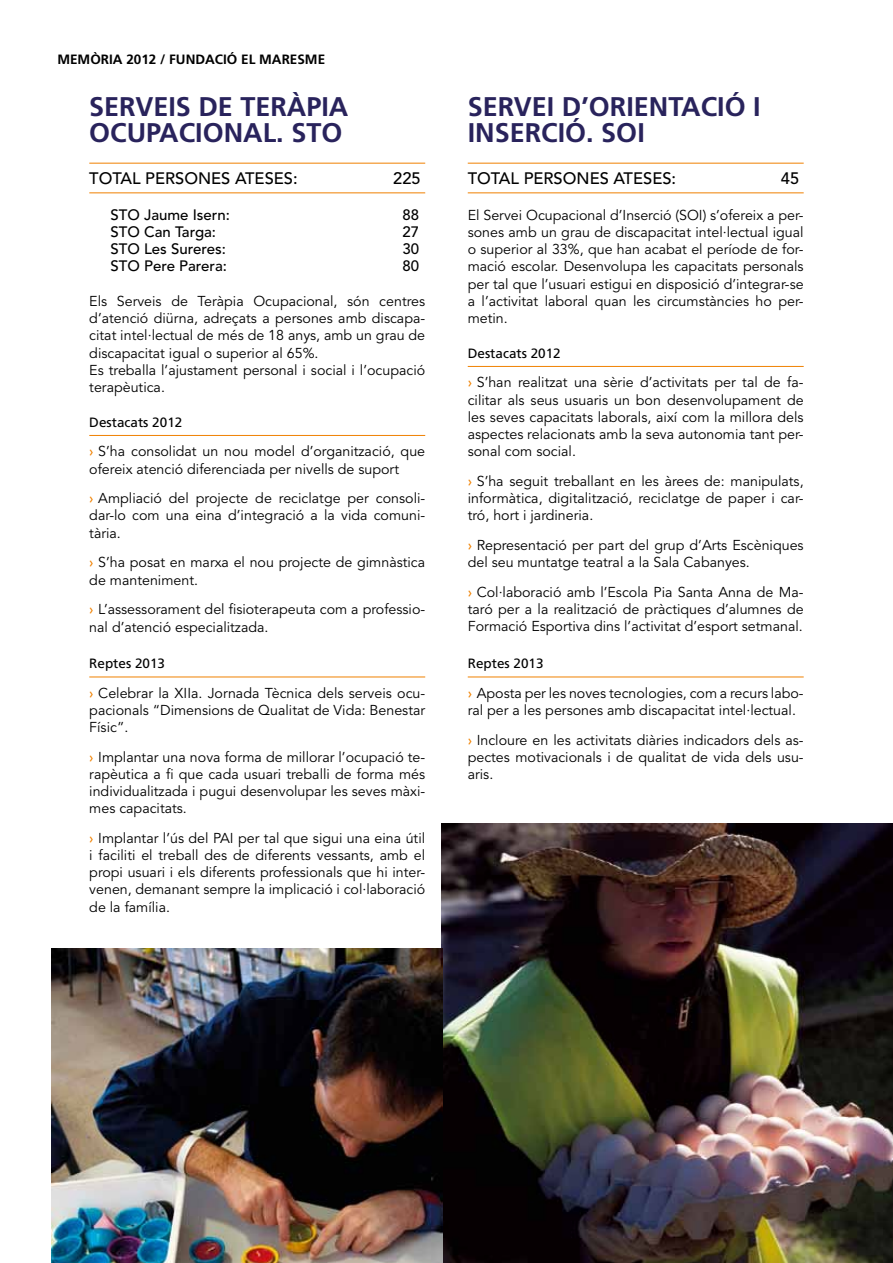
<style>
.page{position:relative;width:893px;height:1263px;background:#fff}
.page>*{position:absolute;margin:0;border:0;box-sizing:border-box;transform-origin:0 0}
.t1{font:700 27px/25.5px "Frutiger LT Std";color:#29235c}
.t2{font:500 16.5px "Avenir LT Std";color:#000}
.t3{font:500 15px "Avenir LT Std";color:#000}
.t4{font:14.25px/17.1px "Avenir LT Std";color:#000;text-align:justify}
.t5{font:13.5px "Frutiger LT Std";color:#000}
.t6{font:700 13.5px "Frutiger LT Std";color:#000}
.s1{font-weight:500;color:#f08100}
</style>
<div class="page">
<hr style="left:89px;top:163px;width:336px;height:1px;background:#f08100">
<hr style="left:89px;top:192px;width:336px;height:1px;background:#f08100">
<hr style="left:89px;top:435px;width:336px;height:1px;background:#f08100">
<hr style="left:89px;top:677px;width:336px;height:1px;background:#f08100">
<hr style="left:468px;top:163px;width:336px;height:1px;background:#f08100">
<hr style="left:468px;top:192px;width:336px;height:1px;background:#f08100">
<hr style="left:468px;top:366px;width:336px;height:1px;background:#f08100">
<hr style="left:468px;top:677px;width:336px;height:1px;background:#f08100">
<img style="left:442px;top:824px;width:451px;height:439px">
<img style="left:51px;top:948px;width:391px;height:315px">
<p class="t6" style="left:57px;top:52px;width:269px">MEMÒRIA 2012 / FUNDACIÓ EL MARESME</p>
<h1 class="t1" style="left:89px;top:94px;width:261px">SERVEIS DE TERÀPIA<br>OCUPACIONAL. STO</h1>
<p class="t2" style="left:89px;top:169px;width:210px">Total persones ateses:</p>
<p class="t2" style="left:393px;top:169px;width:29px">225</p>
<p class="t3" style="left:111px;top:206px;width:121px">STO Jaume Isern:</p>
<p class="t3" style="left:403px;top:206px;width:18px">88</p>
<p class="t3" style="left:111px;top:223px;width:107px">STO Can Targa:</p>
<p class="t3" style="left:403px;top:223px;width:18px">27</p>
<p class="t3" style="left:111px;top:240px;width:117px">STO Les Sureres:</p>
<p class="t3" style="left:403px;top:240px;width:18px">30</p>
<p class="t3" style="left:111px;top:257px;width:118px">STO Pere Parera:</p>
<p class="t3" style="left:403px;top:257px;width:18px">80</p>
<p class="t4" style="left:89px;top:293px;width:337px;text-align:left">Els Serveis de Teràpia Ocupacional, són centres d’atenció diürna, adreçats a persones amb discapa&shy;citat intel·lectual de més de 18 anys, amb un grau de discapacitat igual o superior al 65%.<br>Es treballa l’ajustament personal i social i l’ocupació terapèutica.</p>
<p class="t5" style="left:89px;top:414px;width:95px">Destacats 2012</p>
<p class="t4" style="left:89px;top:443px;width:337px"><span class="s1">›</span> S’ha consolidat un nou model d’organització, que ofereix atenció diferenciada per nivells de suport</p>
<p class="t4" style="left:89px;top:490px;width:337px"><span class="s1">›</span> Ampliació del projecte de reciclatge per consoli&shy;dar-lo com una eina d’integració a la vida comuni&shy;tària.</p>
<p class="t4" style="left:89px;top:554px;width:337px"><span class="s1">›</span> S’ha posat en marxa el nou projecte de gimnàstica de manteniment.</p>
<p class="t4" style="left:89px;top:601px;width:337px"><span class="s1">›</span> L’assessorament del fisioterapeuta com a professio&shy;nal d’atenció especialitzada.</p>
<p class="t5" style="left:89px;top:655px;width:77px">Reptes 2013</p>
<p class="t4" style="left:89px;top:685px;width:337px"><span class="s1">›</span> Celebrar la XIIa. Jornada Tècnica dels serveis ocu&shy;pacionals “Dimensions de Qualitat de Vida: Benestar Físic”.</p>
<p class="t4" style="left:89px;top:749px;width:337px"><span class="s1">›</span> Implantar una nova forma de millorar l’ocupació te&shy;rapèutica a fi que cada usuari treballi de forma més individualitzada i pugui desenvolupar les seves màxi&shy;mes capacitats.</p>
<p class="t4" style="left:89px;top:830px;width:337px"><span class="s1">›</span> Implantar l’ús del PAI per tal que sigui una eina útil i faciliti el treball des de diferents vessants, amb el propi usuari i els diferents professionals que hi inter&shy;venen, demanant sempre la implicació i col·laboració de la família.</p>
<h1 class="t1" style="left:468px;top:94px;width:294px">SERVEI D’ORIENTACIÓ I<br>INSERCIÓ. SOI</h1>
<p class="t2" style="left:468px;top:169px;width:210px">Total persones ateses:</p>
<p class="t2" style="left:781px;top:169px;width:20px">45</p>
<p class="t4" style="left:468px;top:206px;width:337px">El Servei Ocupacional d’Inserció (SOI) s’ofereix a per&shy;sones amb un grau de discapacitat intel·lectual igual o superior al 33%, que han acabat el període de for&shy;mació escolar. Desenvolupa les capacitats personals per tal que l’usuari estigui en disposició d’integrar-se a l’activitat laboral quan les circumstàncies ho per&shy;metin.</p>
<p class="t5" style="left:468px;top:345px;width:95px">Destacats 2012</p>
<p class="t4" style="left:468px;top:374px;width:337px"><span class="s1">›</span> S’han realitzat una sèrie d’activitats per tal de fa&shy;cilitar als seus usuaris un bon desenvolupament de les seves capacitats laborals, així com la millora dels aspectes relacionats amb la seva autonomia tant per&shy;sonal com social.</p>
<p class="t4" style="left:468px;top:473px;width:337px"><span class="s1">›</span> S’ha seguit treballant en les àrees de: manipulats, informàtica, digitalització, reciclatge de paper i car&shy;tró, hort i jardineria.</p>
<p class="t4" style="left:468px;top:537px;width:337px"><span class="s1">›</span> Representació per part del grup d’Arts Escèniques del seu muntatge teatral a la Sala Cabanyes.</p>
<p class="t4" style="left:468px;top:584px;width:337px"><span class="s1">›</span> Col·laboració amb l’Escola Pia Santa Anna de Ma&shy;taró per a la realització de pràctiques d’alumnes de Formació Esportiva dins l’activitat d’esport setmanal.</p>
<p class="t5" style="left:468px;top:655px;width:77px">Reptes 2013</p>
<p class="t4" style="left:468px;top:685px;width:337px"><span class="s1">›</span> Aposta per les noves tecnologies, com a recurs labo&shy;ral per a les persones amb discapacitat intel·lectual.</p>
<p class="t4" style="left:468px;top:732px;width:337px"><span class="s1">›</span> Incloure en les activitats diàries indicadors dels as&shy;pectes motivacionals i de qualitat de vida dels usu&shy;aris.</p>
</div>
